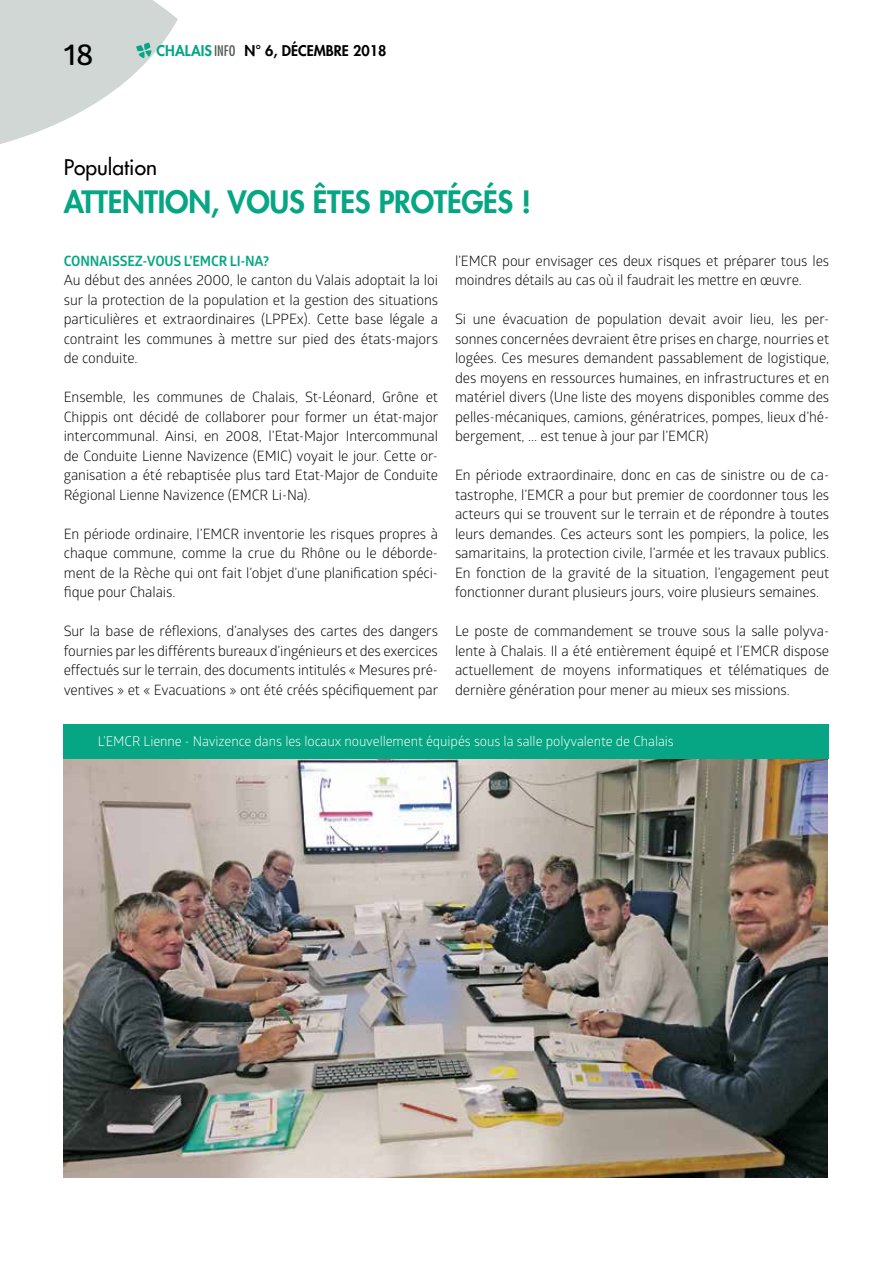
<style>
.page{position:relative;width:893px;height:1263px;background:#fff}
.page>*{position:absolute;margin:0;border:0;box-sizing:border-box;transform-origin:0 0}
.t1{font:800 30px "Futura";letter-spacing:-.01em;color:#06a684}
.t2{font:600 30px "Glober";color:#000}
.t3{font:21px "Futura";color:#000}
.t4{font:800 14.4px "Futura";color:#000}
.t5{font:14.25px/19.5px "Glober";letter-spacing:-.005em;color:#000;text-align:justify}
.t6{font:700 14.25px "Glober";letter-spacing:-.01em;color:#06a684;scale:.96 1}
.t7{font:13.5px "Glober";letter-spacing:-.005em;color:#fff}
.s1{color:#06a684}
.s2{font-weight:400;font-stretch:condensed;font-size:14.25px;color:#515d53}
</style>
<div class="page">
<svg style="left:0;top:0;width:178px;height:144px"></svg>
<img style="left:64px;top:758px;width:764px;height:420px">
<div style="left:64px;top:724px;width:765px;height:34px;background:#06a684"></div>
<h1 class="t2" style="left:64px;top:33px;width:31px">18</h1>
<p class="t4" style="left:157px;top:41px;width:231px"><span class="s1">CHALAIS</span><span class="s2">INFO</span> N° 6, DÉCEMBRE 2018</p>
<h2 class="t3" style="left:64px;top:154px;width:95px">Population</h2>
<h1 class="t1" style="left:64px;top:181px;width:469px">ATTENTION, VOUS ÊTES PROTÉGÉS !</h1>
<p class="t6" style="left:64px;top:251px;width:216px">CONNAISSEZ-VOUS L’EMCR LI-NA?</p>
<p class="t5" style="left:64px;top:270px;width:376px">Au début des années 2000, le canton du Valais adoptait la loi sur la protection de la population et la gestion des situations particulières et extraordinaires (LPPEx). Cette base légale a contraint les communes à mettre sur pied des états-majors de conduite.</p>
<p class="t5" style="left:64px;top:387px;width:376px">Ensemble, les communes de Chalais, St-Léonard, Grône et Chippis ont décidé de collaborer pour former un état-major intercommunal. Ainsi, en 2008, l’Etat-Major Intercommunal de Conduite Lienne Navizence (EMIC) voyait le jour. Cette or&shy;ganisation a été rebaptisée plus tard Etat-Major de Conduite Régional Lienne Navizence (EMCR Li-Na).</p>
<p class="t5" style="left:64px;top:523px;width:376px">En période ordinaire, l’EMCR inventorie les risques propres à chaque commune, comme la crue du Rhône ou le déborde&shy;ment de la Rèche qui ont fait l’objet d’une planification spéci&shy;fique pour Chalais.</p>
<p class="t5" style="left:64px;top:621px;width:376px">Sur la base de réflexions, d’analyses des cartes des dangers fournies par les différents bureaux d’ingénieurs et des exercices effectués sur le terrain, des documents intitulés « Mesures pré&shy;ventives » et « Evacuations » ont été créés spécifiquement par</p>
<p class="t5" style="left:455px;top:250px;width:376px">l’EMCR pour envisager ces deux risques et préparer tous les moindres détails au cas où il faudrait les mettre en œuvre.</p>
<p class="t5" style="left:455px;top:309px;width:376px">Si une évacuation de population devait avoir lieu, les per&shy;sonnes concernées devraient être prises en charge, nourries et logées. Ces mesures demandent passablement de logistique, des moyens en ressources humaines, en infrastructures et en matériel divers (Une liste des moyens disponibles comme des pelles-mécaniques, camions, génératrices, pompes, lieux d’hé&shy;bergement, ... est tenue à jour par l’EMCR)</p>
<p class="t5" style="left:455px;top:465px;width:376px">En période extraordinaire, donc en cas de sinistre ou de ca&shy;tastrophe, l’EMCR a pour but premier de coordonner tous les acteurs qui se trouvent sur le terrain et de répondre à toutes leurs demandes. Ces acteurs sont les pompiers, la police, les samaritains, la protection civile, l’armée et les travaux publics.<br>En fonction de la gravité de la situation, l’engagement peut fonctionner durant plusieurs jours, voire plusieurs semaines.</p>
<p class="t5" style="left:455px;top:621px;width:376px">Le poste de commandement se trouve sous la salle polyva&shy;lente à Chalais. Il a été entièrement équipé et l’EMCR dispose actuellement de moyens informatiques et télématiques de dernière génération pour mener au mieux ses missions.</p>
<p class="t7" style="left:98px;top:732px;width:578px">L’EMCR Lienne - Navizence dans les locaux nouvellement équipés sous la salle polyvalente de Chalais</p>
</div>
